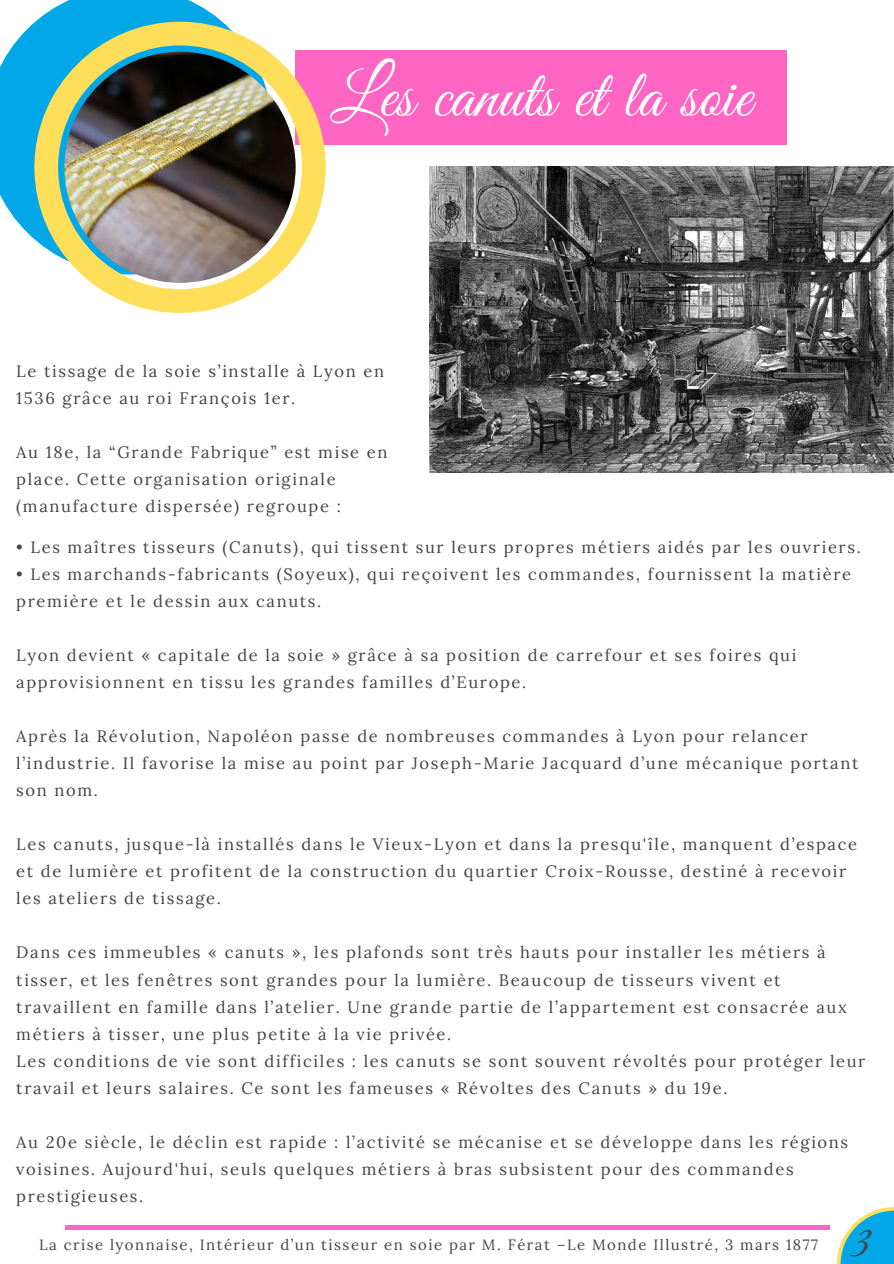
<style>
.page{position:relative;width:894px;height:1264px;background:#fff}
.page>*{position:absolute;margin:0;border:0;box-sizing:border-box;transform-origin:0 0}
.t1{font:67.5px "Great Vibes";letter-spacing:.01em;color:#fff}
.t2{font:45px "Great Vibes";color:#444}
.t3{font:16.5px/27px "Lora";letter-spacing:.1em;color:#444}
.t4{font:14.85px "Lora";letter-spacing:.1em;color:#444}
</style>
<div class="page">
<hr style="left:65px;top:1225px;width:763px;height:4px;background:#ff66c4">
<img style="left:429px;top:166px;width:464px;height:306px">
<div style="left:295px;top:50px;width:491px;height:95px;background:#ff66c4"></div>
<svg style="left:0;top:0;width:223px;height:239px;fill:#02a7e8"></svg>
<img style="left:34px;top:22px;width:291px;height:291px">
<svg style="left:837px;top:1207px;width:56px;height:56px"></svg>
<h1 class="t1" style="left:330px;top:58px;width:422px">Les canuts et la soie</h1>
<p class="t3" style="left:16px;top:357px;width:369px">Le tissage de la soie s’installe à Lyon en<br>1536 grâce au roi François 1er.</p>
<p class="t3" style="left:16px;top:438px;width:372px">Au 18e, la “Grande Fabrique” est mise en place. Cette organisation originale (manufacture dispersée) regroupe :</p>
<p class="t3" style="left:16px;top:533px;width:845px">• Les maîtres tisseurs (Canuts), qui tissent sur leurs propres métiers aidés par les ouvriers.</p>
<p class="t3" style="left:16px;top:560px;width:836px">• Les marchands-fabricants (Soyeux), qui reçoivent les commandes, fournissent la matière première et le dessin aux canuts.</p>
<p class="t3" style="left:16px;top:641px;width:781px">Lyon devient « capitale de la soie » grâce à sa position de carrefour et ses foires qui approvisionnent en tissu les grandes familles d’Europe.</p>
<p class="t3" style="left:16px;top:722px;width:843px">Après la Révolution, Napoléon passe de nombreuses commandes à Lyon pour relancer l’industrie. Il favorise la mise au point par Joseph-Marie Jacquard d’une mécanique portant son nom.</p>
<p class="t3" style="left:16px;top:830px;width:842px">Les canuts, jusque-là installés dans le Vieux-Lyon et dans la presqu'île, manquent d’espace et de lumière et profitent de la construction du quartier Croix-Rousse, destiné à recevoir les ateliers de tissage.</p>
<p class="t3" style="left:16px;top:938px;width:850px">Dans ces immeubles « canuts », les plafonds sont très hauts pour installer les métiers à tisser, et les fenêtres sont grandes pour la lumière. Beaucoup de tisseurs vivent et travaillent en famille dans l’atelier. Une grande partie de l’appartement est consacrée aux métiers à tisser, une plus petite à la vie privée.<br>Les conditions de vie sont difficiles : les canuts se sont souvent révoltés pour protéger leur travail et leurs salaires. Ce sont les fameuses « Révoltes des Canuts » du 19e.</p>
<p class="t3" style="left:16px;top:1128px;width:833px">Au 20e siècle, le déclin est rapide : l’activité se mécanise et se développe dans les régions voisines. Aujourd'hui, seuls quelques métiers à bras subsistent pour des commandes prestigieuses.</p>
<p class="t4" style="left:39px;top:1234px;width:780px">La crise lyonnaise, Intérieur d’un tisseur en soie par M. Férat –Le Monde Illustré, 3 mars 1877</p>
<h2 class="t2" style="left:849px;top:1218px;width:22px">3</h2>
</div>
